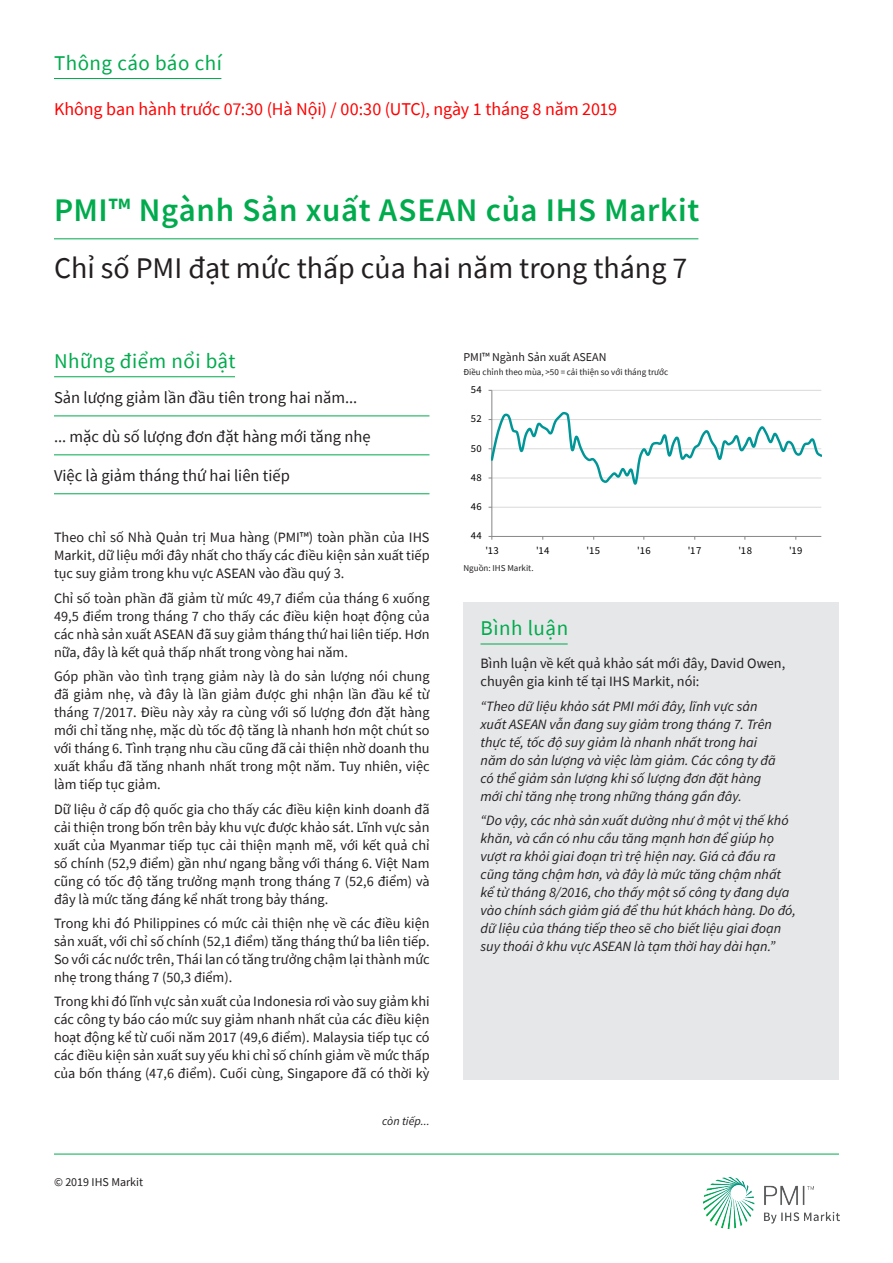
<style>
.page{position:relative;width:893px;height:1263px;background:#fff}
.page>*{position:absolute;margin:0;border:0;box-sizing:border-box;transform-origin:0 0}
.t1{font:600 33px "Source Sans Pro";letter-spacing:.02em;color:#00ab4d}
.t2{font:30px "Source Sans Pro";color:#231f20}
.Section_header{font:21px "Source Sans Pro";letter-spacing:.025em;color:#00ab4d}
.t3{font:18px "Source Sans Pro";letter-spacing:-.005em;color:#f00}
.Key_findings{font:16.5px "Source Sans Pro";color:#231f20}
.Body_copy_2{font:14.25px/18px "Source Sans Pro";color:#231f20;text-align:justify}
.Comment{font:italic 14.25px/18px "Source Sans Pro";color:#231f20}
.Body_copy_main{font:14.25px/18px "Source Sans Pro";color:#231f20}
.Chart_title{font:12px "Source Sans Pro";color:#231f20}
.Chart_title-2{font:italic 12px "Source Sans Pro";color:#231f20}
.t4{font:10.5px "Source Sans Pro";letter-spacing:.04em;color:#000}
.Axis_title{font:9px "Source Sans Pro";color:#231f20}
</style>
<div class="page">
<img style="left:704px;top:1177px;width:136px;height:51px">
<hr style="left:54px;top:1154px;width:785px;height:1px;background:#00ab4d">
<hr style="left:492px;top:507px;width:329px;height:1px;background:#d9d9d9">
<hr style="left:492px;top:390px;width:329px;height:1px;background:#d9d9d9">
<hr style="left:491px;top:390px;width:1px;height:146px;background:#868686">
<hr style="left:492px;top:536px;width:329px;height:1px;background:#868686">
<svg style="left:489px;top:410px;width:333px;height:75px"></svg>
<hr style="left:54px;top:376px;width:181px;height:1px;background:#00ab4d">
<hr style="left:54px;top:78px;width:167px;height:1px;background:#00ab4d">
<hr style="left:54px;top:238px;width:644px;height:1px;background:#00ab4d">
<hr style="left:54px;top:416px;width:375px;height:1px;background:#00ab4d">
<hr style="left:54px;top:455px;width:375px;height:1px;background:#00ab4d">
<hr style="left:54px;top:493px;width:375px;height:1px;background:#00ab4d">
<div style="left:463px;top:602px;width:376px;height:56px;background:#e6e7e9"></div>
<hr style="left:480px;top:644px;width:88px;height:1px;background:#00ab4d">
<div style="left:463px;top:658px;width:376px;height:422px;background:#e6e7e9"></div>
<p class="Section_header" style="left:54px;top:49px;width:169px">Thông cáo báo chí</p>
<p class="t3" style="left:54px;top:98px;width:565px">Không ban hành trước 07:30 (Hà Nội) / 00:30 (UTC), ngày 1 tháng 8 năm 2019</p>
<p class="t1" style="left:54px;top:189px;width:647px">PMI™ Ngành Sản xuất ASEAN của IHS Markit</p>
<p class="t2" style="left:54px;top:249px;width:635px">Chỉ số PMI đạt mức thấp của hai năm trong tháng 7</p>
<p class="Section_header" style="left:54px;top:348px;width:183px">Những điểm nổi bật</p>
<p class="Key_findings" style="left:54px;top:387px;width:305px">Sản lượng giảm lần đầu tiên trong hai năm...</p>
<p class="Key_findings" style="left:54px;top:426px;width:318px">... mặc dù số lượng đơn đặt hàng mới tăng nhẹ</p>
<p class="Key_findings" style="left:54px;top:465px;width:237px">Việc là giảm tháng thứ hai liên tiếp</p>
<p class="Body_copy_2" style="left:54px;top:529px;width:377px">Theo chỉ số Nhà Quản trị Mua hàng (PMI™) toàn phần của IHS Markit, dữ liệu mới đây nhất cho thấy các điều kiện sản xuất tiếp tục suy giảm trong khu vực ASEAN vào đầu quý 3.</p>
<p class="Body_copy_2" style="left:54px;top:589px;width:377px">Chỉ số toàn phần đã giảm từ mức 49,7 điểm của tháng 6 xuống 49,5 điểm trong tháng 7 cho thấy các điều kiện hoạt động của các nhà sản xuất ASEAN đã suy giảm tháng thứ hai liên tiếp. Hơn nữa, đây là kết quả thấp nhất trong vòng hai năm.</p>
<p class="Body_copy_2" style="left:54px;top:667px;width:377px">Góp phần vào tình trạng giảm này là do sản lượng nói chung đã giảm nhẹ, và đây là lần giảm được ghi nhận lần đầu kể từ tháng 7/2017. Điều này xảy ra cùng với số lượng đơn đặt hàng mới chỉ tăng nhẹ, mặc dù tốc độ tăng là nhanh hơn một chút so với tháng 6. Tình trạng nhu cầu cũng đã cải thiện nhờ doanh thu xuất khẩu đã tăng nhanh nhất trong một năm. Tuy nhiên, việc làm tiếp tục giảm.</p>
<p class="Body_copy_2" style="left:54px;top:800px;width:377px">Dữ liệu ở cấp độ quốc gia cho thấy các điều kiện kinh doanh đã cải thiện trong bốn trên bảy khu vực được khảo sát. Lĩnh vực sản xuất của Myanmar tiếp tục cải thiện mạnh mẽ, với kết quả chỉ số chính (52,9 điểm) gần như ngang bằng với tháng 6. Việt Nam cũng có tốc độ tăng trưởng mạnh trong tháng 7 (52,6 điểm) và đây là mức tăng đáng kể nhất trong bảy tháng.</p>
<p class="Body_copy_2" style="left:54px;top:914px;width:377px">Trong khi đó Philippines có mức cải thiện nhẹ về các điều kiện sản xuất, với chỉ số chính (52,1 điểm) tăng tháng thứ ba liên tiếp.<br>So với các nước trên, Thái lan có tăng trưởng chậm lại thành mức nhẹ trong tháng 7 (50,3 điểm).</p>
<p class="Body_copy_2" style="left:54px;top:992px;width:377px">Trong khi đó lĩnh vực sản xuất của Indonesia rơi vào suy giảm khi các công ty báo cáo mức suy giảm nhanh nhất của các điều kiện hoạt động kể từ cuối năm 2017 (49,6 điểm). Malaysia tiếp tục có các điều kiện sản xuất suy yếu khi chỉ số chính giảm về mức thấp của bốn tháng (47,6 điểm). Cuối cùng, Singapore đã có thời kỳ</p>
<p class="Chart_title" style="left:54px;top:1175px;width:91px">© 2019 IHS Markit</p>
<p class="Chart_title-2" style="left:382px;top:1113px;width:49px">còn tiếp...</p>
<p class="Chart_title" style="left:463px;top:350px;width:145px">PMI™ Ngành Sản xuất ASEAN</p>
<p class="Axis_title" style="left:463px;top:366px;width:206px">Điều chỉnh theo mùa, &gt;50 = cải thiện so với tháng trước</p>
<p class="t4" style="left:471px;top:383px;width:13px">54</p>
<p class="t4" style="left:471px;top:412px;width:13px">52</p>
<p class="t4" style="left:471px;top:442px;width:13px">50</p>
<p class="t4" style="left:471px;top:471px;width:13px">48</p>
<p class="t4" style="left:471px;top:500px;width:13px">46</p>
<p class="t4" style="left:471px;top:529px;width:13px">44</p>
<p class="t4" style="left:485px;top:544px;width:15px">'13</p>
<p class="t4" style="left:536px;top:544px;width:15px">'14</p>
<p class="t4" style="left:587px;top:544px;width:15px">'15</p>
<p class="t4" style="left:637px;top:544px;width:15px">'16</p>
<p class="t4" style="left:688px;top:544px;width:15px">'17</p>
<p class="t4" style="left:738px;top:544px;width:15px">'18</p>
<p class="t4" style="left:789px;top:544px;width:15px">'19</p>
<p class="Axis_title" style="left:463px;top:562px;width:72px">Nguồn: IHS Markit.</p>
<p class="Section_header" style="left:480px;top:615px;width:89px">Bình luận</p>
<p class="Body_copy_main" style="left:480px;top:655px;width:306px">Bình luận về kết quả khảo sát mới đây, David Owen, chuyên gia kinh tế tại IHS Markit, nói:</p>
<p class="Comment" style="left:480px;top:697px;width:297px">“Theo dữ liệu khảo sát PMI mới đây, lĩnh vực sản xuất ASEAN vẫn đang suy giảm trong tháng 7. Trên thực tế, tốc độ suy giảm là nhanh nhất trong hai năm do sản lượng và việc làm giảm. Các công ty đã có thể giảm sản lượng khi số lượng đơn đặt hàng mới chỉ tăng nhẹ trong những tháng gần đây.</p>
<p class="Comment" style="left:480px;top:811px;width:317px">“Do vậy, các nhà sản xuất dường như ở một vị thế khó khăn, và cần có nhu cầu tăng mạnh hơn để giúp họ vượt ra khỏi giai đoạn trì trệ hiện nay. Giá cả đầu ra cũng tăng chậm hơn, và đây là mức tăng chậm nhất kể từ tháng 8/2016, cho thấy một số công ty đang dựa vào chính sách giảm giá để thu hút khách hàng. Do đó, dữ liệu của tháng tiếp theo sẽ cho biết liệu giai đoạn suy thoái ở khu vực ASEAN là tạm thời hay dài hạn.”</p>
</div>
